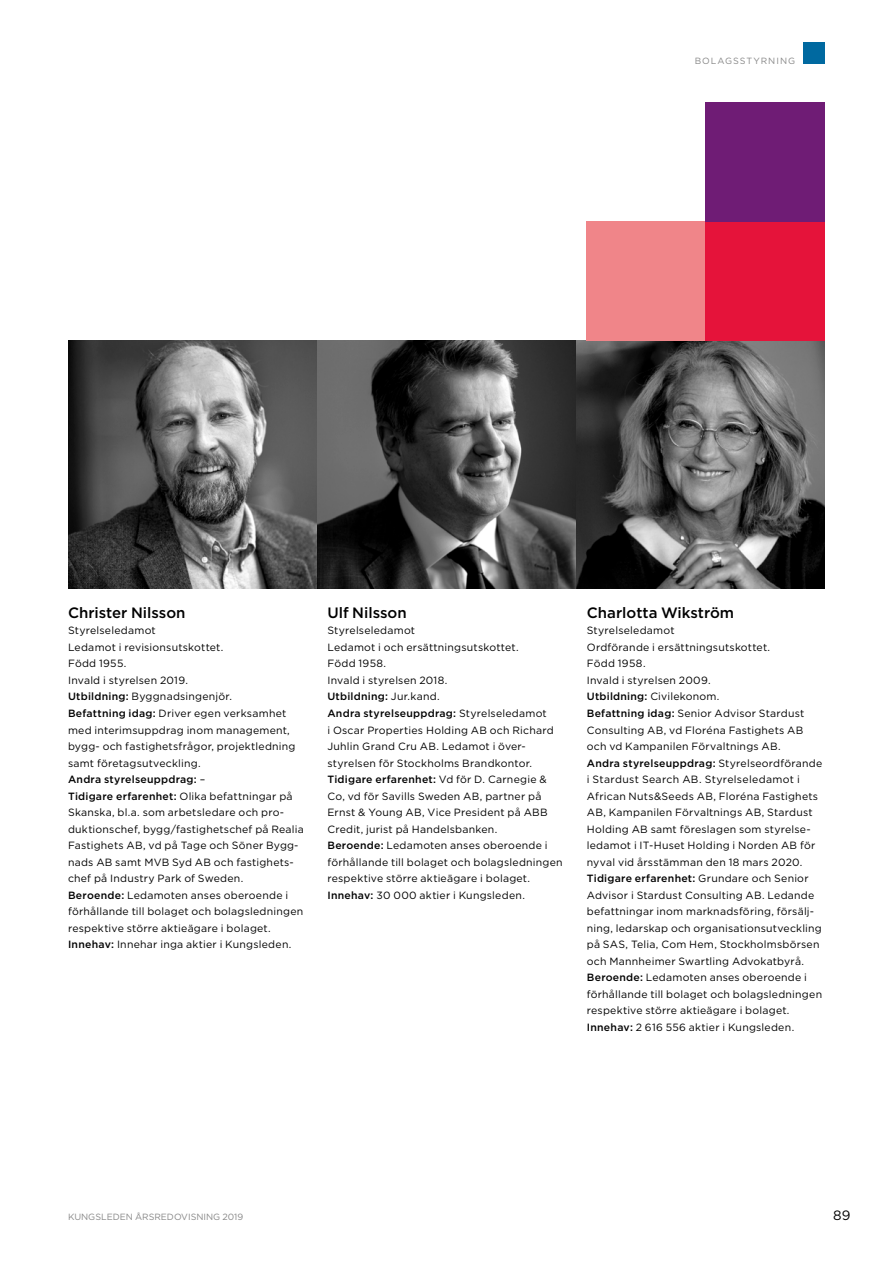
<style>
.page{position:relative;width:893px;height:1263px;background:#fff}
.page>*{position:absolute;margin:0;border:0;box-sizing:border-box;transform-origin:0 0}
.t1{font:500 15px "Gotham";color:#000}
.t2{font:13.5px "Gotham";color:#000}
.Faktaruta_7_9{font:10.5px/16.5px "Gotham";letter-spacing:.02em;color:#000}
.Faktaruta_7_9-2{font:500 10.5px "Gotham";letter-spacing:.02em;color:#000}
.t3{font:9px "Gotham";color:#878787}
.t4{font:9px "Gotham";letter-spacing:.11em;color:#878787}
.s1{font-weight:500}
.s2{font-weight:400}
</style>
<div class="page">
<div style="left:804px;top:43px;width:21px;height:21px;background:#0069a0"></div>
<img style="left:68px;top:340px;width:757px;height:249px">
<div style="left:587px;top:221px;width:119px;height:119px;background:#f08589"></div>
<div style="left:706px;top:221px;width:119px;height:119px;background:#e5133a"></div>
<div style="left:706px;top:102px;width:119px;height:119px;background:#6f1c75"></div>
<p class="t4" style="left:695px;top:55px;width:102px">BOLAGSSTYRNING</p>
<h3 class="t1" style="left:68px;top:603px;width:119px">Christer Nilsson</h3>
<p class="Faktaruta_7_9" style="left:68px;top:622px;width:89px">Styrelseledamot</p>
<p class="Faktaruta_7_9" style="left:68px;top:639px;width:157px">Ledamot i revisionsutskottet.</p>
<p class="Faktaruta_7_9" style="left:68px;top:655px;width:60px">Född 1955.</p>
<p class="Faktaruta_7_9" style="left:68px;top:672px;width:121px">Invald i styrelsen 2019.</p>
<p class="Faktaruta_7_9" style="left:68px;top:688px;width:165px"><span class="s1">Utbildning:</span> Byggnadsingenjör.</p>
<p class="Faktaruta_7_9" style="left:68px;top:705px;width:229px"><span class="s1">Befattning idag:</span> Driver egen verksamhet med interimsuppdrag inom management, bygg- och fastighetsfrågor, projektledning samt företagsutveckling.</p>
<p class="Faktaruta_7_9-2" style="left:68px;top:772px;width:139px">Andra styrelseuppdrag: <span class="s2">–</span></p>
<p class="Faktaruta_7_9" style="left:68px;top:787px;width:237px"><span class="s1">Tidigare erfarenhet:</span> Olika befattningar på Skanska, bl.a. som arbetsledare och pro&shy;duktionschef, bygg/fastighetschef på Realia Fastighets AB, vd på Tage och Söner Bygg&shy;nads AB samt MVB Syd AB och fastighets&shy;chef på Industry Park of Sweden.</p>
<p class="Faktaruta_7_9" style="left:68px;top:886px;width:237px"><span class="s1">Beroende:</span> Ledamoten anses oberoende i förhållande till bolaget och bolagsledningen respektive större aktieägare i bolaget.</p>
<p class="Faktaruta_7_9" style="left:68px;top:936px;width:225px"><span class="s1">Innehav:</span> Innehar inga aktier i Kungsleden.</p>
<h3 class="t1" style="left:327px;top:603px;width:81px">Ulf Nilsson</h3>
<p class="Faktaruta_7_9" style="left:327px;top:622px;width:89px">Styrelseledamot</p>
<p class="Faktaruta_7_9" style="left:327px;top:639px;width:193px">Ledamot i och ersättningsutskottet.</p>
<p class="Faktaruta_7_9" style="left:327px;top:655px;width:60px">Född 1958.</p>
<p class="Faktaruta_7_9" style="left:327px;top:672px;width:122px">Invald i styrelsen 2018.</p>
<p class="Faktaruta_7_9-2" style="left:327px;top:690px;width:114px">Utbildning: <span class="s2">Jur.kand.</span></p>
<p class="Faktaruta_7_9" style="left:327px;top:705px;width:228px"><span class="s1">Andra styrelseuppdrag:</span> Styrelseledamot<br>i Oscar Properties Holding AB och Richard Juhlin Grand Cru AB. Ledamot i över&shy;styrelsen för Stockholms Brandkontor.</p>
<p class="Faktaruta_7_9" style="left:327px;top:771px;width:222px"><span class="s1">Tidigare erfarenhet:</span> Vd för D. Carnegie &amp; Co, vd för Savills Sweden AB, partner på Ernst &amp; Young AB, Vice President på ABB Credit, jurist på Handelsbanken.</p>
<p class="Faktaruta_7_9" style="left:327px;top:837px;width:237px"><span class="s1">Beroende:</span> Ledamoten anses oberoende i förhållande till bolaget och bolagsledningen respektive större aktieägare i bolaget.</p>
<p class="Faktaruta_7_9" style="left:327px;top:886px;width:199px"><span class="s1">Innehav:</span> 30 000 aktier i Kungsleden.</p>
<h3 class="t1" style="left:587px;top:603px;width:149px">Charlotta Wikström</h3>
<p class="Faktaruta_7_9" style="left:587px;top:622px;width:89px">Styrelseledamot</p>
<p class="Faktaruta_7_9" style="left:587px;top:639px;width:185px">Ordförande i ersättningsutskottet.</p>
<p class="Faktaruta_7_9" style="left:587px;top:655px;width:60px">Född 1958.</p>
<p class="Faktaruta_7_9" style="left:587px;top:672px;width:125px">Invald i styrelsen 2009.</p>
<p class="Faktaruta_7_9" style="left:587px;top:688px;width:134px"><span class="s1">Utbildning:</span> Civilekonom.</p>
<p class="Faktaruta_7_9" style="left:587px;top:705px;width:219px;text-align:justify"><span class="s1">Befattning idag:</span> Senior Advisor Stardust Consulting AB, vd Floréna Fastighets AB och vd Kampanilen Förvaltnings AB.</p>
<p class="Faktaruta_7_9" style="left:587px;top:754px;width:237px"><span class="s1">Andra styrelseuppdrag:</span> Styrelseordförande i Stardust Search AB. Styrelseledamot i African Nuts&amp;Seeds AB, Floréna Fastighets AB, Kampanilen Förvaltnings AB, Stardust Holding AB samt föreslagen som styrelse&shy;ledamot i IT-Huset Holding i Norden AB för nyval vid årsstämman den 18 mars 2020.</p>
<p class="Faktaruta_7_9" style="left:587px;top:870px;width:237px"><span class="s1">Tidigare erfarenhet:</span> Grundare och Senior Advisor i Stardust Consulting AB. Ledande befattningar inom marknadsföring, försälj&shy;ning, ledarskap och organisationsutveckling på SAS, Telia, Com Hem, Stockholmsbörsen och Mannheimer Swartling Advokatbyrå.</p>
<p class="Faktaruta_7_9" style="left:587px;top:969px;width:237px"><span class="s1">Beroende:</span> Ledamoten anses oberoende i förhållande till bolaget och bolagsledningen respektive större aktieägare i bolaget.</p>
<p class="Faktaruta_7_9" style="left:587px;top:1018px;width:209px"><span class="s1">Innehav:</span> 2 616 556 aktier i Kungsleden.</p>
<p class="t3" style="left:68px;top:1211px;width:177px">KUNGSLEDEN ÅRSREDOVISNING 2019</p>
<p class="t2" style="left:833px;top:1207px;width:19px">89</p>
</div>
